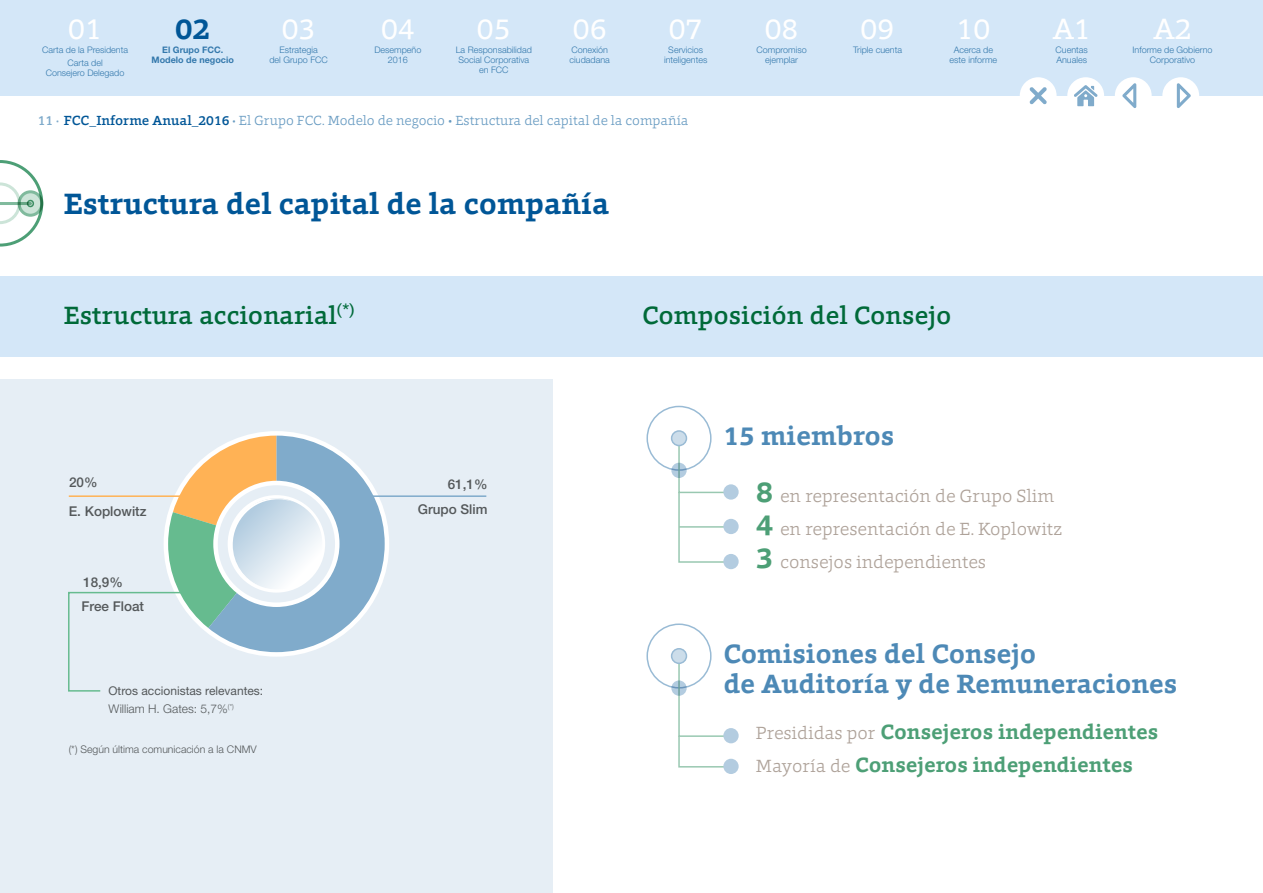
<style>
.page{position:relative;width:1263px;height:893px;background:#fff}
.page>*{position:absolute;margin:0;border:0;box-sizing:border-box;transform-origin:0 0}
.t1{font:700 30px "Foro";color:#005697}
.t2{font:30px "Foro";color:#fff}
.t3{font:700 27px/30px "Foro";color:#4d89b6}
.t4{font:500 25.5px "Foro";color:#00763b}
.t5{font:700 21px/33px "Foro";color:#4d9f76}
.t6{font:300 18px/33px "Foro";color:#aea299}
.t7{font:300 13.5px "Foro";color:#669ac1}
.t8{font:500 13.5px/29px "Helvetica Neue LT";color:#54585a}
.t9{font:12px/18px "Helvetica Neue LT";color:#54585a}
.t10{font:300 10.5px "Helvetica Neue LT";color:#54585a}
.t11{font:300 9px/9.8px "Helvetica Neue LT";color:#3378ac;text-align:center}
.t12{font:700 9px/9.8px "Helvetica Neue LT";color:#3378ac;text-align:center}
.s1{font-weight:500;color:#80abcb}
.s2{font-weight:500;color:#005697}
.s3{font-weight:700}
.s4{font-weight:300}
.s5{font-weight:700;font-size:30px;color:#4d9f76}
.s6{font-weight:300;font-size:18px;color:#aea299}
</style>
<div class="page">
<div style="left:0;top:0;width:1263px;height:96px;background:#d4e7f8"></div>
<div style="left:1162px;top:77px;width:37px;height:37px;background:#fff;border-radius:50%"></div>
<div style="left:1115px;top:77px;width:37px;height:37px;background:#fff;border-radius:50%"></div>
<div style="left:1067px;top:77px;width:37px;height:37px;background:#fff;border-radius:50%"></div>
<div style="left:1020px;top:77px;width:36px;height:37px;background:#fff;border-radius:50%"></div>
<svg style="left:1074px;top:85px;width:24px;height:21px"></svg>
<svg style="left:1122px;top:83px;width:14px;height:25px"></svg>
<svg style="left:1177px;top:83px;width:14px;height:25px"></svg>
<svg style="left:1029px;top:87px;width:18px;height:17px"></svg>
<svg style="left:0;top:160px;width:43px;height:87px"></svg>
<svg style="left:19px;top:192px;width:23px;height:23px"></svg>
<div style="left:18px;top:190px;width:25px;height:27px;border:3px solid #80ba9d;border-radius:50%"></div>
<hr style="left:0;top:202px;width:30px;height:3px;background:#80ba9d">
<div style="left:27px;top:200px;width:7px;height:7px;border:2px solid #4d9f76;border-radius:50%"></div>
<div style="left:646px;top:406px;width:65px;height:65px;border:2px solid #99bbd5;border-radius:50%"></div>
<div style="left:646px;top:623px;width:65px;height:65px;border:2px solid #99bbd5;border-radius:50%"></div>
<svg style="left:677px;top:437px;width:51px;height:126px"></svg>
<svg style="left:678px;top:654px;width:50px;height:114px"></svg>
<div style="left:723px;top:484px;width:16px;height:16px;background:#b3cce0;border-radius:50%"></div>
<div style="left:723px;top:728px;width:16px;height:15px;background:#b3cce0;border-radius:50%"></div>
<div style="left:723px;top:519px;width:16px;height:15px;background:#b3cce0;border-radius:50%"></div>
<div style="left:723px;top:554px;width:16px;height:15px;background:#b3cce0;border-radius:50%"></div>
<div style="left:723px;top:759px;width:16px;height:15px;background:#b3cce0;border-radius:50%"></div>
<svg style="left:671px;top:463px;width:16px;height:15px"></svg>
<svg style="left:671px;top:680px;width:16px;height:16px"></svg>
<div style="left:672px;top:431px;width:14px;height:15px;background:#ccddea;border-radius:50%"></div>
<div style="left:671px;top:430px;width:16px;height:16px;border:2px solid #99bbd5;border-radius:50%"></div>
<div style="left:672px;top:649px;width:14px;height:14px;background:#ccddea;border-radius:50%"></div>
<div style="left:671px;top:648px;width:16px;height:16px;border:2px solid #99bbd5;border-radius:50%"></div>
<div style="left:0;top:379px;width:553px;height:514px;background:#e6eef5"></div>
<hr style="left:349px;top:495px;width:137px;height:2px;background:#80abcb">
<svg style="left:68px;top:433px;width:319px;height:259px"></svg>
<div style="left:0;top:276px;width:1263px;height:81px;background:#d4e7f8"></div>
<h1 class="t2" style="left:68px;top:10px;width:35px">01</h1>
<h1 class="t1" style="left:175px;top:9px;width:36px">02</h1>
<h1 class="t2" style="left:282px;top:10px;width:35px">03</h1>
<h1 class="t2" style="left:381px;top:10px;width:35px">04</h1>
<h1 class="t2" style="left:477px;top:10px;width:35px">05</h1>
<h1 class="t2" style="left:573px;top:10px;width:35px">06</h1>
<h1 class="t2" style="left:669px;top:10px;width:35px">07</h1>
<h1 class="t2" style="left:765px;top:10px;width:35px">08</h1>
<h1 class="t2" style="left:861px;top:10px;width:35px">09</h1>
<h1 class="t2" style="left:956px;top:10px;width:35px">10</h1>
<h1 class="t2" style="left:1153px;top:9px;width:40px">A2</h1>
<h1 class="t2" style="left:1053px;top:9px;width:40px">A1</h1>
<p class="t11" style="left:42px;top:43px;width:87px;line-height:13.2px">Carta de la Presidenta<br>Carta del</p>
<p class="t11" style="left:46px;top:68px;width:80px">Consejero Delegado</p>
<p class="t12" style="left:152px;top:45px;width:84px">El Grupo FCC.<br>Modelo de negocio</p>
<p class="t11" style="left:374px;top:45px;width:49px">Desempeño<br>2016</p>
<p class="t11" style="left:569px;top:45px;width:42px;text-align:left">Conexión ciudadana</p>
<p class="t11" style="left:664px;top:45px;width:45px">Servicios inteligentes</p>
<p class="t11" style="left:756px;top:45px;width:52px">Compromiso ejemplar</p>
<p class="t11" style="left:853px;top:45px;width:51px">Triple cuenta</p>
<p class="t11" style="left:949px;top:45px;width:49px">Acerca de este informe</p>
<p class="t11" style="left:1132px;top:45px;width:82px">Informe de Gobierno<br>Corporativo</p>
<p class="t11" style="left:1056px;top:45px;width:34px;text-align:left">Cuentas<br>Anuales</p>
<p class="t11" style="left:456px;top:45px;width:78px">La Responsabilidad<br>Social Corporativa en FCC</p>
<p class="t11" style="left:269px;top:45px;width:60px">Estrategia<br>del Grupo FCC</p>
<h3 class="t7" style="left:38px;top:112px;width:652px"><span class="s1">11 ·</span> <span class="s2">FCC_Informe Anual_2016</span> <span class="s3">·</span> El Grupo FCC. Modelo de negocio • Estructura del capital de la compañía</h3>
<h1 class="t1" style="left:64px;top:184px;width:547px">Estructura del capital de la compañía</h1>
<h3 class="t4" style="left:64px;top:298px;width:292px">Estructura accionarial<sup>(*)</sup></h3>
<h3 class="t4" style="left:642px;top:298px;width:311px">Composición del Consejo</h3>
<h3 class="t8" style="left:69px;top:467px;width:79px">20%<br>E. Koplowitz</h3>
<h3 class="t8" style="left:83px;top:567px;width:41px">18,9%</h3>
<h3 class="t8" style="left:82px;top:592px;width:64px">Free Float</h3>
<h3 class="t9" style="left:109px;top:681px;width:156px">Otros accionistas relevantes:<br><span class="s4">William H. Gates: 5,7%</span><sup>(*)</sup></h3>
<p class="t10" style="left:69px;top:742px;width:189px">(*) Según última comunicación a la CNMV</p>
<h3 class="t8" style="left:448px;top:469px;width:41px">61,1%</h3>
<h3 class="t8" style="left:418px;top:495px;width:71px">Grupo Slim</h3>
<h2 class="t3" style="left:723px;top:420px;width:173px">15 miembros</h2>
<h3 class="t6" style="left:756px;top:479px;width:308px"><span class="s5">8</span> en representación de Grupo Slim<br><span class="s5">4</span> en representación de E. Koplowitz<br><span class="s5">3</span> consejos independientes</h3>
<h2 class="t3" style="left:723px;top:638px;width:456px">Comisiones del Consejo<br>de Auditoría y de Remuneraciones</h2>
<h3 class="t5" style="left:756px;top:714px;width:404px"><span class="s6">Presididas por</span> Consejeros independientes<br><span class="s6">Mayoría de</span> Consejeros independientes</h3>
</div>
